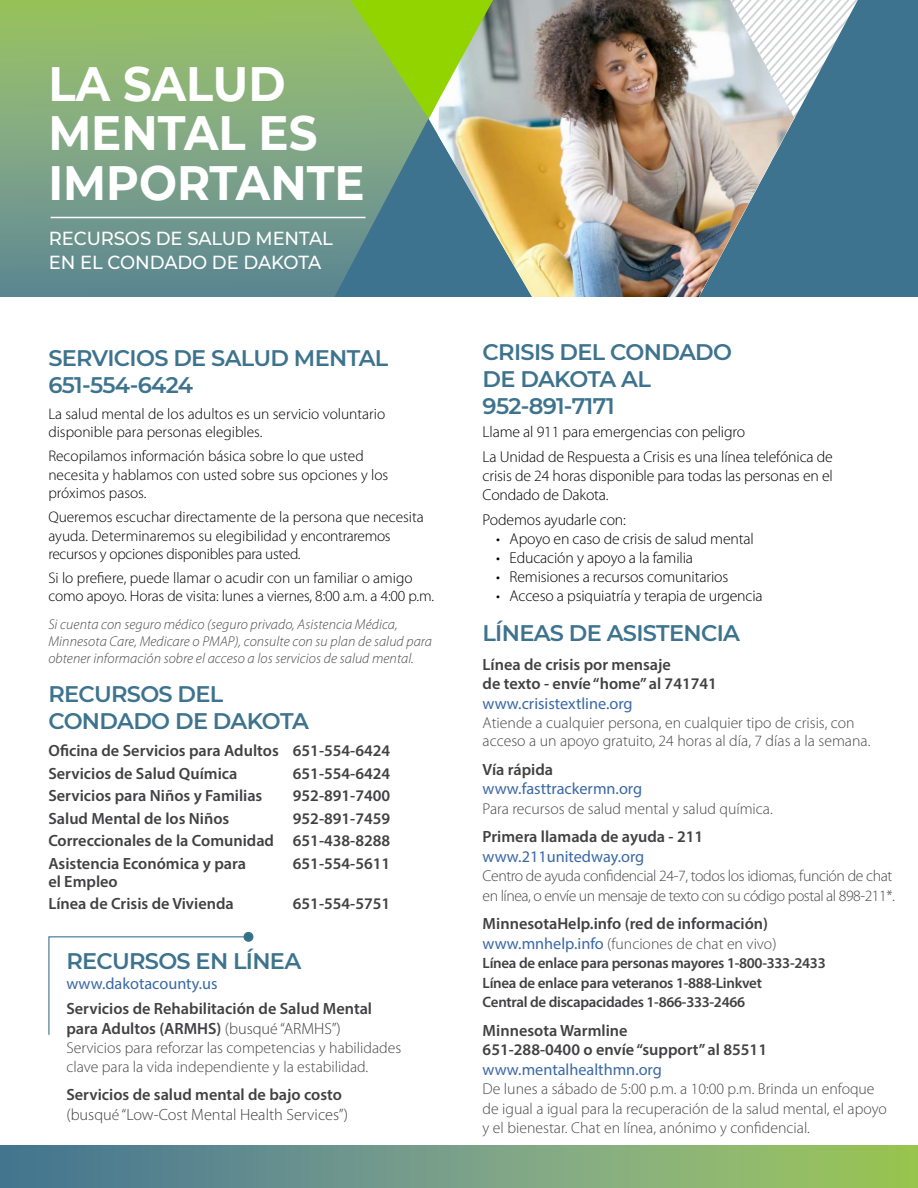
<style>
.page{position:relative;width:918px;height:1188px;background:#fff}
.page>*{position:absolute;margin:0;border:0;box-sizing:border-box;transform-origin:0 0}
.t1{font:700 48.15px/49.5px "Montserrat";color:#fff;scale:.93 1}
.t2{font:600 22.5px/27px "Montserrat";letter-spacing:-.03em;color:#3d738e}
.t3{font:500 18.9px/24px "Montserrat";letter-spacing:-.005em;color:#fff;scale:.95 1}
.t4{font:600 16.35px/22.5px "Myriad Pro";color:#414042}
.t5{font:16.35px "Myriad Pro";color:#3a68a5}
.t6{font:300 16.35px/19.5px "Myriad Pro";color:#414042}
.t7{font:300 15.75px/19.5px "Myriad Pro";color:#48484a}
.t8{font:300 15.75px/18.9px "Myriad Pro";letter-spacing:-.01em;color:#000;text-align:justify}
.t9{font:300 15.75px/19.5px "Myriad Pro";letter-spacing:-.03em;color:#48484a}
.t10{font:300 15.3px/18.5px "Myriad Pro";color:#000}
.t11{font:600 15px/19.5px "Myriad Pro";letter-spacing:-.02em;color:#414042}
.t12{font:italic 300 14.25px/17.1px "Myriad Pro";letter-spacing:.005em;color:#48484a}
.s1{font-weight:300}
.s2{font-weight:300;font-size:15.75px;color:#48484a}
.s3{font-weight:600}
.s4{font-size:15.75px;color:#48484a}
.s5{color:#fff}
.s6{font-weight:400;font-size:16.35px;color:#3a68a5}
</style>
<div class="page">
<svg style="left:0;top:0;width:50px;height:297px;background:#7ea67e"></svg>
<img style="left:50px;top:0;width:868px;height:297px">
<svg style="left:0;top:1145px;width:918px;height:43px;background:#759e80"></svg>
<svg style="left:48px;top:936px;width:199px;height:99px"></svg>
<div style="left:244px;top:933px;width:9px;height:8px;background:#2f7285;border-radius:50%"></div>
<div style="left:244px;top:932px;width:9px;height:10px;border:2px solid #3d738e;border-radius:50%"></div>
<h1 class="t1" style="left:48px;top:57px;width:342px">LA SALUD<br>MENTAL ES<br>IMPORTANTE</h1>
<p class="t3" style="left:49px;top:225px;width:300px">RECURSOS DE SALUD MENTAL<br>EN EL CONDADO DE DAKOTA</p>
<h2 class="t2" style="left:48px;top:344px;width:342px">SERVICIOS DE SALUD MENTAL<br>651-554-6424</h2>
<p class="t10" style="left:48px;top:405px;width:338px">La salud mental de los adultos es un servicio voluntario disponible para personas elegibles.</p>
<p class="t10" style="left:48px;top:447px;width:342px">Recopilamos información básica sobre lo que usted necesita y hablamos con usted sobre sus opciones y los próximos pasos.</p>
<p class="t10" style="left:48px;top:508px;width:377px">Queremos escuchar directamente de la persona que necesita ayuda. Determinaremos su elegibilidad y encontraremos recursos y opciones disponibles para usted.</p>
<p class="t10" style="left:48px;top:569px;width:387px">Si lo prefiere, puede llamar o acudir con un familiar o amigo como apoyo. Horas de visita: lunes a viernes, 8:00 a.m. a 4:00 p.m.</p>
<p class="t12" style="left:48px;top:616px;width:385px">Si cuenta con seguro médico (seguro privado, Asistencia Médica,<br>Minnesota Care, Medicare o PMAP), consulte con su plan de salud para obtener información sobre el acceso a los servicios de salud mental.</p>
<h2 class="t2" style="left:48px;top:679px;width:262px">RECURSOS DEL<br>CONDADO DE DAKOTA</h2>
<p class="t4" style="left:48px;top:739px;width:343px">Oficina de Servicios para Adultos 651-554-6424<br>Servicios de Salud Química</p>
<p class="t4" style="left:293px;top:762px;width:99px">651-554-6424</p>
<p class="t4" style="left:48px;top:784px;width:216px">Servicios para Niños y Familias</p>
<p class="t4" style="left:293px;top:784px;width:99px">952-891-7400</p>
<p class="t4" style="left:48px;top:807px;width:183px">Salud Mental de los Niños</p>
<p class="t4" style="left:48px;top:807px;width:343px;text-align:justify;text-indent:244px">952-891-7459<br>Correccionales de la Comunidad 651-438-8288<br>Asistencia Económica y para</p>
<p class="t4" style="left:293px;top:852px;width:99px">651-554-5611</p>
<p class="t4" style="left:48px;top:870px;width:187px">el Empleo<br>Línea de Crisis de Vivienda</p>
<p class="t4" style="left:293px;top:892px;width:99px">651-554-5751</p>
<h2 class="t2" style="left:66px;top:947px;width:236px">RECURSOS EN LÍNEA</h2>
<p class="t5" style="left:66px;top:973px;width:153px">www.dakotacounty.us</p>
<p class="t4" style="left:66px;top:999px;width:307px;line-height:19.5px">Servicios de Rehabilitación de Salud Mental para Adultos (ARMHS) <span class="s1">(busqu</span><span class="s2">é</span> <span class="s1">“ARMHS”)</span></p>
<p class="t7" style="left:66px;top:1038px;width:336px;line-height:18.9px">Servicios para reforzar las competencias y habilidades clave para la vida independiente y la estabilidad.</p>
<p class="t6" style="left:66px;top:1085px;width:283px"><span class="s3">Servicios de salud mental de bajo costo </span>(busqu<span class="s4">é</span> “Low-Cost Mental Health Services”)</p>
<h2 class="t2" style="left:483px;top:338px;width:251px">CRISIS DEL CONDADO<br>DE DAKOTA AL<br>952-891-7171</h2>
<p class="t8" style="left:483px;top:422px;width:283px">Llame al 911 para emergencias con peligro <span class="s5">de</span></p>
<p class="t8" style="left:483px;top:448px;width:352px">La Unidad de Respuesta a Crisis es una línea telefónica de crisis de 24 horas disponible para todas las personas en el Condado de Dakota.</p>
<p class="t8" style="left:483px;top:511px;width:145px">Podemos ayudarle con:</p>
<p class="t8" style="left:496px;top:530px;width:259px">• Apoyo en caso de crisis de salud mental</p>
<p class="t8" style="left:496px;top:549px;width:198px">• Educación y apoyo a la familia</p>
<p class="t8" style="left:496px;top:568px;width:234px">• Remisiones a recursos comunitarios</p>
<p class="t8" style="left:496px;top:587px;width:268px">• Acceso a psiquiatría y terapia de urgencia</p>
<h2 class="t2" style="left:483px;top:619px;width:259px">LÍNEAS DE ASISTENCIA</h2>
<p class="t4" style="left:483px;top:654px;width:236px;line-height:19.5px">Línea de crisis por mensaje<br>de texto - envíe “home” al 741741</p>
<p class="t5" style="left:483px;top:693px;width:152px">www.crisistextline.org</p>
<p class="t7" style="left:483px;top:714px;width:389px;line-height:18px">Atiende a cualquier persona, en cualquier tipo de crisis, con acceso a un apoyo gratuito, 24 horas al día, 7 días a la semana.</p>
<p class="t4" style="left:483px;top:757px;width:72px">Vía rápida</p>
<p class="t5" style="left:483px;top:779px;width:161px">www.fasttrackermn.org</p>
<p class="t7" style="left:483px;top:799px;width:292px">Para recursos de salud mental y salud química.</p>
<p class="t4" style="left:483px;top:825px;width:222px">Primera llamada de ayuda - 211</p>
<p class="t5" style="left:483px;top:846px;width:163px">www.211unitedway.org</p>
<p class="t9" style="left:483px;top:866px;width:414px">Centro de ayuda confidencial 24-7, todos los idiomas, función de chat en línea, o envíe un mensaje de texto con su código postal al 898-211*.</p>
<p class="t4" style="left:483px;top:912px;width:287px">MinnesotaHelp.info (red de información)</p>
<p class="t7" style="left:483px;top:934px;width:295px"><span class="s6">www.mnhelp.info</span> (funciones de chat en vivo)</p>
<p class="t11" style="left:483px;top:953px;width:345px">Línea de enlace para personas mayores 1-800-333-2433<br>Línea de enlace para veteranos 1-888-Linkvet<br>Central de discapacidades 1-866-333-2466</p>
<p class="t4" style="left:483px;top:1020px;width:286px;line-height:19.5px">Minnesota Warmline<br>651-288-0400 o envíe “support” al 85511</p>
<p class="t5" style="left:483px;top:1059px;width:181px">www.mentalhealthmn.org</p>
<p class="t7" style="left:483px;top:1079px;width:406px">De lunes a sábado de 5:00 p.m. a 10:00 p.m. Brinda un enfoque de igual a igual para la recuperación de la salud mental, el apoyo y el bienestar. Chat en línea, anónimo y confidencial.</p>
</div>
